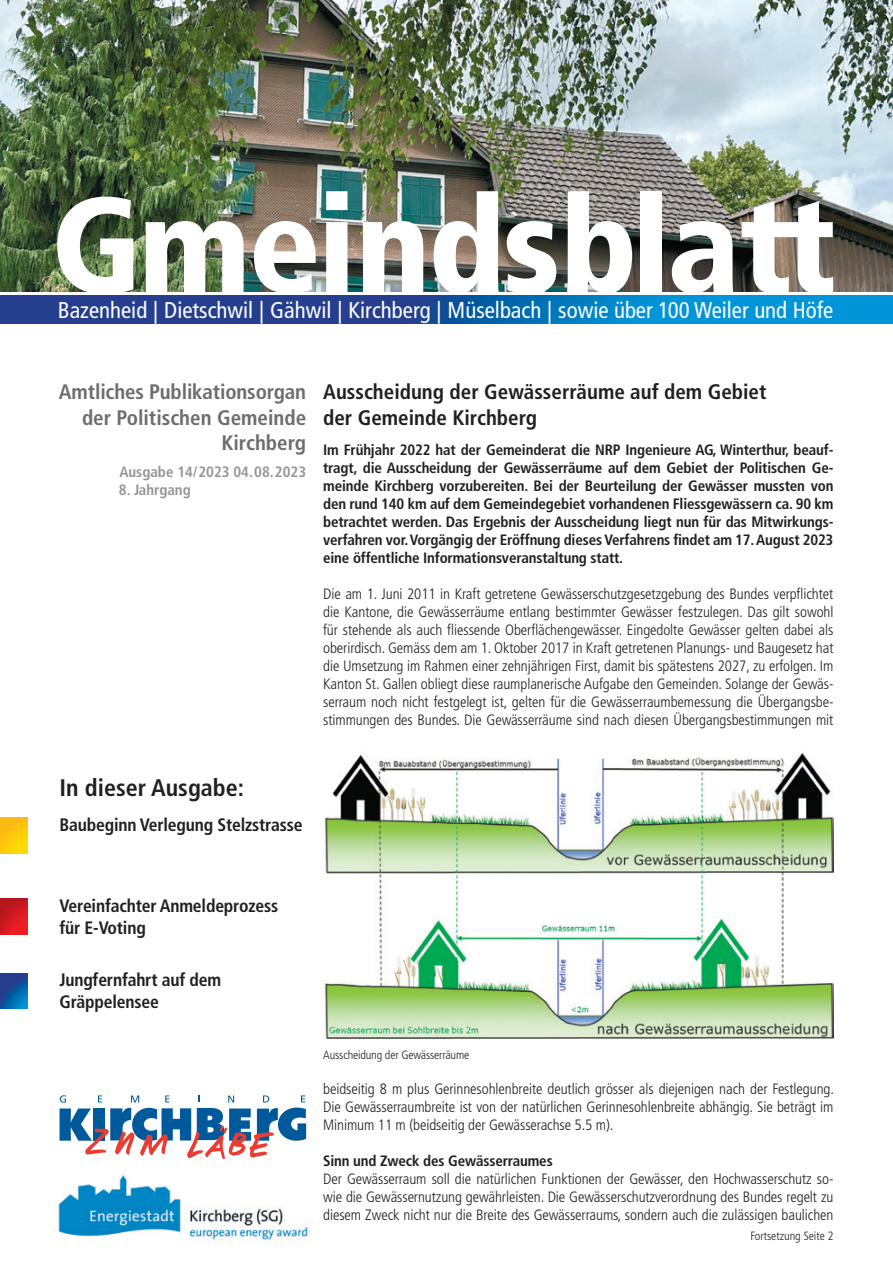
<style>
.page{position:relative;width:893px;height:1263px;background:#fff}
.page>*{position:absolute;margin:0;border:0;box-sizing:border-box;transform-origin:0 0}
.t1{font:900 condensed 135px "Frutiger LT Std";letter-spacing:-.02em;color:#fff}
.t2{font:700 condensed 24px "Frutiger LT Std";color:#231f20}
.t3{font:condensed 22.8px "Frutiger LT Std";color:#fff}
.t4{font:700 condensed 21px/25.2px "Frutiger LT Std";color:#231f20}
.t5{font:700 condensed 21px/25.2px "Frutiger LT Std";letter-spacing:-.01em;color:#6c6d70;text-align:right}
.t6{font:700 condensed 18px/21.6px "Frutiger LT Std";letter-spacing:-.01em;color:#231f20}
.t7{font:300 condensed 15px/18px "Frutiger LT Std";letter-spacing:-.005em;color:#231f20;text-align:justify}
.t8{font:700 condensed 15px/18px "Frutiger LT Std";letter-spacing:-.01em;color:#231f20;text-align:justify}
.t9{font:700 condensed 15px "Frutiger LT Std";color:#939598}
.t10{font:300 condensed 12px "Frutiger LT Std";letter-spacing:-.01em;color:#231f20}
</style>
<div class="page">
<svg style="left:0;top:296px;width:893px;height:27px;background:#1262ac"></svg>
<img style="left:0;top:0;width:893px;height:292px">
<div style="left:0;top:817px;width:28px;height:36px;background:linear-gradient(to bottom,#fcb815,#ffd802)"></div>
<svg style="left:0;top:973px;width:28px;height:36px"></svg>
<svg style="left:0;top:899px;width:28px;height:35px"></svg>
<svg style="left:60px;top:1095px;width:246px;height:64px"></svg>
<img style="left:58px;top:1175px;width:250px;height:65px">
<img style="left:323px;top:752px;width:510px;height:287px">
<h1 class="t1" style="left:51px;top:164px;width:787px">Gmeindsblatt</h1>
<h3 class="t3" style="left:58px;top:296px;width:777px">Bazenheid | Dietschwil | Gähwil | Kirchberg | Müselbach | sowie über 100 Weiler und Höfe</h3>
<h3 class="t5" style="left:59px;top:379px;width:249px">Amtliches Publikationsorgan der Politischen Gemeinde<br>Kirchberg</h3>
<p class="t9" style="left:119px;top:463px;width:188px">Ausgabe 14/2023 04. 08.2023</p>
<p class="t9" style="left:119px;top:481px;width:73px">8. Jahrgang</p>
<h3 class="t4" style="left:323px;top:379px;width:445px">Ausscheidung der Gewässerräume auf dem Gebiet der Gemeinde Kirchberg</h3>
<p class="t8" style="left:323px;top:441px;width:512px">Im Frühjahr 2022 hat der Gemeinderat die NRP Ingenieure AG, Winterthur, beauf&shy;tragt, die Ausscheidung der Gewässerräume auf dem Gebiet der Politischen Ge&shy;meinde Kirchberg vorzubereiten. Bei der Beurteilung der Gewässer mussten von den rund 140 km auf dem Gemeindegebiet vorhandenen Fliessgewässern ca. 90 km betrachtet werden. Das Ergebnis der Ausscheidung liegt nun für das Mitwirkungs&shy;verfahren vor. Vorgängig der Eröffnung dieses Verfahrens findet am 17. August 2023 eine öffentliche Informationsveranstaltung statt.</p>
<p class="t7" style="left:323px;top:585px;width:512px">Die am 1. Juni 2011 in Kraft getretene Gewässerschutzgesetzgebung des Bundes verpflichtet die Kantone, die Gewässerräume entlang bestimmter Gewässer festzulegen. Das gilt sowohl für stehende als auch fliessende Oberflächengewässer. Eingedolte Gewässer gelten dabei als oberirdisch. Gemäss dem am 1. Oktober 2017 in Kraft getretenen Planungs- und Baugesetz hat die Umsetzung im Rahmen einer zehnjährigen First, damit bis spätestens 2027, zu erfolgen. Im Kanton St. Gallen obliegt diese raumplanerische Aufgabe den Gemeinden. Solange der Gewäs&shy;serraum noch nicht festgelegt ist, gelten für die Gewässerraumbemessung die Übergangsbe&shy;stimmungen des Bundes. Die Gewässerräume sind nach diesen Übergangsbestimmungen mit</p>
<h2 class="t2" style="left:60px;top:774px;width:186px">In dieser Ausgabe:</h2>
<p class="t6" style="left:60px;top:814px;width:245px">Baubeginn Verlegung Stelzstrasse</p>
<p class="t6" style="left:60px;top:895px;width:220px">Vereinfachter Anmeldeprozess für E-Voting</p>
<p class="t6" style="left:60px;top:969px;width:163px">Jungfernfahrt auf dem<br>Gräppelensee</p>
<p class="t10" style="left:323px;top:1048px;width:148px">Ausscheidung der Gewässerräume</p>
<p class="t7" style="left:323px;top:1080px;width:512px">beidseitig 8 m plus Gerinnesohlenbreite deutlich grösser als diejenigen nach der Festlegung.<br>Die Gewässerraumbreite ist von der natürlichen Gerinnesohlenbreite abhängig. Sie beträgt im Minimum 11 m (beidseitig der Gewässerachse 5.5 m).</p>
<p class="t8" style="left:323px;top:1152px;width:231px">Sinn und Zweck des Gewässerraumes</p>
<p class="t7" style="left:323px;top:1170px;width:512px">Der Gewässerraum soll die natürlichen Funktionen der Gewässer, den Hochwasserschutz so&shy;wie die Gewässernutzung gewährleisten. Die Gewässerschutzverordnung des Bundes regelt zu diesem Zweck nicht nur die Breite des Gewässerraums, sondern auch die zulässigen baulichen</p>
<p class="t10" style="left:750px;top:1229px;width:85px">Fortsetzung Seite 2</p>
</div>
